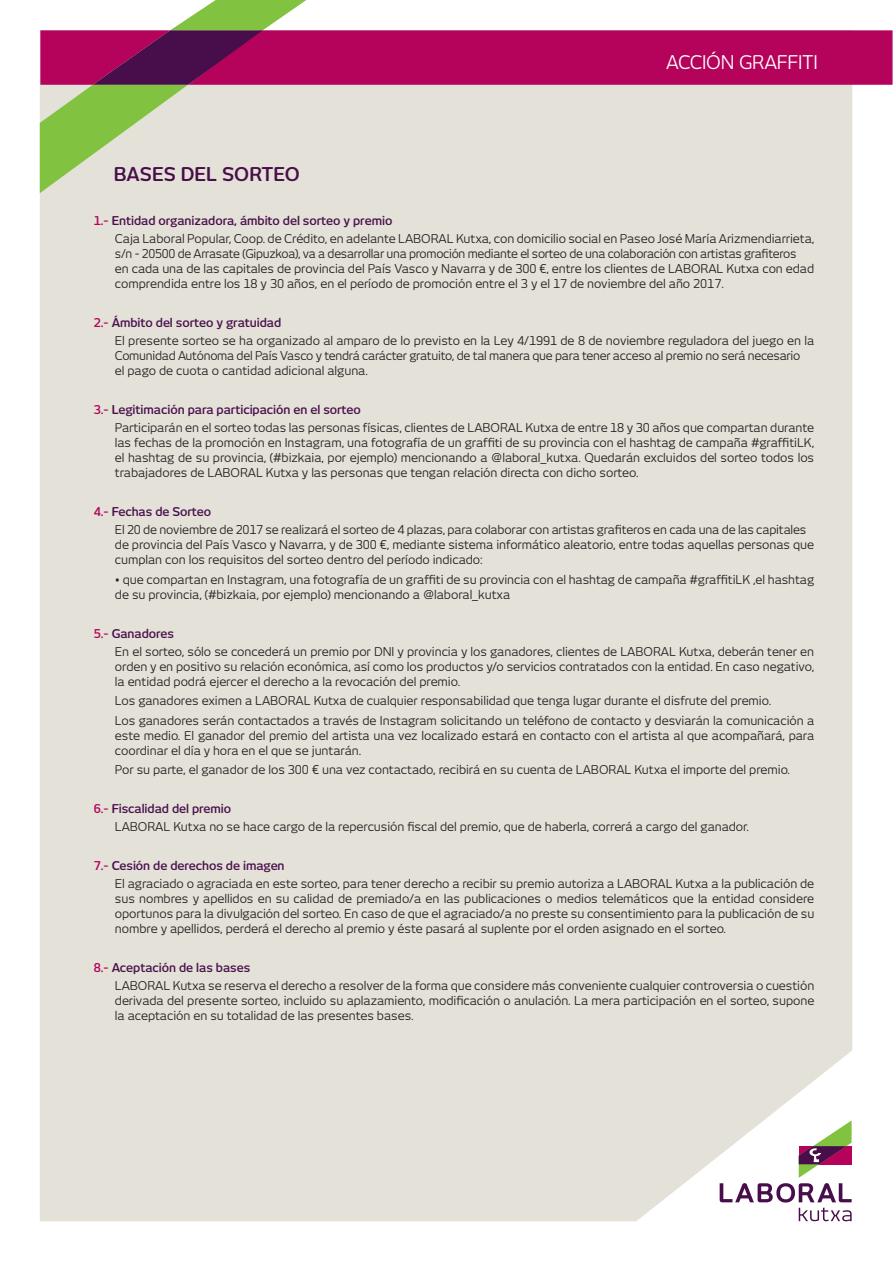
<style>
.page{position:relative;width:893px;height:1263px;background:#fff}
.page>*{position:absolute;margin:0;border:0;box-sizing:border-box;transform-origin:0 0}
.t1{font:600 18.75px "New June";color:#480e4b}
.t2{font:18.6px "New June";letter-spacing:-.01em;color:#fff}
.t3{font:12px/15px "New June";letter-spacing:-.005em;color:#231f20}
.s1{font-weight:600;color:#b5025b}
.s2{font-weight:600;color:#480e4b}
</style>
<div class="page">
<div style="left:40px;top:193px;width:812px;height:1028px;background:#e3e1d8"></div>
<svg style="left:40px;top:0;width:852px;height:193px"></svg>
<svg style="left:720px;top:1120px;width:132px;height:101px"></svg>
<h1 class="t1" style="left:114px;top:163px;width:188px">BASES DEL SORTEO</h1>
<h2 class="t2" style="left:666px;top:51px;width:153px">ACCIÓN GRAFFITI</h2>
<p class="t3" style="left:115px;top:212px;width:701px;line-height:18px;text-indent:-21px"><span class="s1">1.-</span> <span class="s2">Entidad organizadora, ámbito del sorteo y premio<br></span>Caja Laboral Popular, Coop. de Crédito, en adelante LABORAL Kutxa, con domicilio social en Paseo José María Arizmendiarrieta,</p>
<p class="t3" style="left:115px;top:246px;width:701px">s/n - 20500 de Arrasate (Gipuzkoa), va a desarrollar una promoción mediante el sorteo de una colaboración con artistas grafiteros<br>en cada una de las capitales de provincia del País Vasco y Navarra y de 300 €, entre los clientes de LABORAL Kutxa con edad comprendida entre los 18 y 30 años, en el período de promoción entre el 3 y el 17 de noviembre del año 2017.</p>
<p class="t3" style="left:115px;top:314px;width:701px;line-height:18px;text-indent:-21px"><span class="s1">2.-</span> <span class="s2">Ámbito del sorteo y gratuidad<br></span>El presente sorteo se ha organizado al amparo de lo previsto en la Ley 4/1991 de 8 de noviembre reguladora del juego en la</p>
<p class="t3" style="left:115px;top:348px;width:687px">Comunidad Autónoma del País Vasco y tendrá carácter gratuito, de tal manera que para tener acceso al premio no será necesario el pago de cuota o cantidad adicional alguna.</p>
<p class="t3" style="left:115px;top:401px;width:701px;line-height:18px;text-indent:-21px"><span class="s1">3.-</span> <span class="s2">Legitimación para participación en el sorteo<br></span>Participarán en el sorteo todas las personas físicas, clientes de LABORAL Kutxa de entre 18 y 30 años que compartan durante</p>
<p class="t3" style="left:115px;top:435px;width:701px;text-align:justify">las fechas de la promoción en Instagram, una fotografía de un graffiti de su provincia con el hashtag de campaña #graffitiLK, el hashtag de su provincia, (#bizkaia, por ejemplo) mencionando a @laboral_kutxa. Quedarán excluidos del sorteo todos los trabajadores de LABORAL Kutxa y las personas que tengan relación directa con dicho sorteo.</p>
<p class="t3" style="left:115px;top:503px;width:693px;line-height:18px;text-indent:-21px"><span class="s1">4.-</span> <span class="s2">Fechas de Sorteo<br></span>El 20 de noviembre de 2017 se realizará el sorteo de 4 plazas, para colaborar con artistas grafiteros en cada una de las capitales</p>
<p class="t3" style="left:115px;top:537px;width:701px">de provincia del País Vasco y Navarra, y de 300 €, mediante sistema informático aleatorio, entre todas aquellas personas que cumplan con los requisitos del sorteo dentro del período indicado:</p>
<p class="t3" style="left:115px;top:572px;width:701px">• que compartan en Instagram, una fotografía de un graffiti de su provincia con el hashtag de campaña #graffitiLK ,el hashtag de su provincia, (#bizkaia, por ejemplo) mencionando a @laboral_kutxa</p>
<p class="t3" style="left:115px;top:624px;width:701px;line-height:18px;text-indent:-21px"><span class="s1">5.-</span> <span class="s2">Ganadores<br></span>En el sorteo, sólo se concederá un premio por DNI y provincia y los ganadores, clientes de LABORAL Kutxa, deberán tener en</p>
<p class="t3" style="left:115px;top:659px;width:701px">orden y en positivo su relación económica, así como los productos y/o servicios contratados con la entidad. En caso negativo, la entidad podrá ejercer el derecho a la revocación del premio.</p>
<p class="t3" style="left:115px;top:691px;width:701px;line-height:19.5px">Los ganadores eximen a LABORAL Kutxa de cualquier responsabilidad que tenga lugar durante el disfrute del premio.<br>Los ganadores serán contactados a través de Instagram solicitando un teléfono de contacto y desviarán la comunicación a</p>
<p class="t3" style="left:115px;top:728px;width:701px">este medio. El ganador del premio del artista una vez localizado estará en contacto con el artista al que acompañará, para coordinar el día y hora en el que se juntarán.</p>
<p class="t3" style="left:115px;top:762px;width:677px">Por su parte, el ganador de los 300 € una vez contactado, recibirá en su cuenta de LABORAL Kutxa el importe del premio.</p>
<p class="t3" style="left:115px;top:800px;width:636px;line-height:18px;text-indent:-21px"><span class="s1">6.-</span> <span class="s2">Fiscalidad del premio<br></span>LABORAL Kutxa no se hace cargo de la repercusión fiscal del premio, que de haberla, correrá a cargo del ganador.</p>
<p class="t3" style="left:115px;top:857px;width:701px;line-height:18px;text-indent:-21px"><span class="s1">7.-</span> <span class="s2">Cesión de derechos de imagen<br></span>El agraciado o agraciada en este sorteo, para tener derecho a recibir su premio autoriza a LABORAL Kutxa a la publicación de</p>
<p class="t3" style="left:115px;top:891px;width:701px;text-align:justify">sus nombres y apellidos en su calidad de premiado/a en las publicaciones o medios telemáticos que la entidad considere oportunos para la divulgación del sorteo. En caso de que el agraciado/a no preste su consentimiento para la publicación de su nombre y apellidos, perderá el derecho al premio y éste pasará al suplente por el orden asignado en el sorteo.</p>
<p class="t3" style="left:115px;top:959px;width:701px;line-height:18px;text-indent:-21px"><span class="s1">8.-</span> <span class="s2">Aceptación de las bases<br></span>LABORAL Kutxa se reserva el derecho a resolver de la forma que considere más conveniente cualquier controversia o cuestión</p>
<p class="t3" style="left:115px;top:993px;width:701px">derivada del presente sorteo, incluido su aplazamiento, modificación o anulación. La mera participación en el sorteo, supone la aceptación en su totalidad de las presentes bases.</p>
</div>
